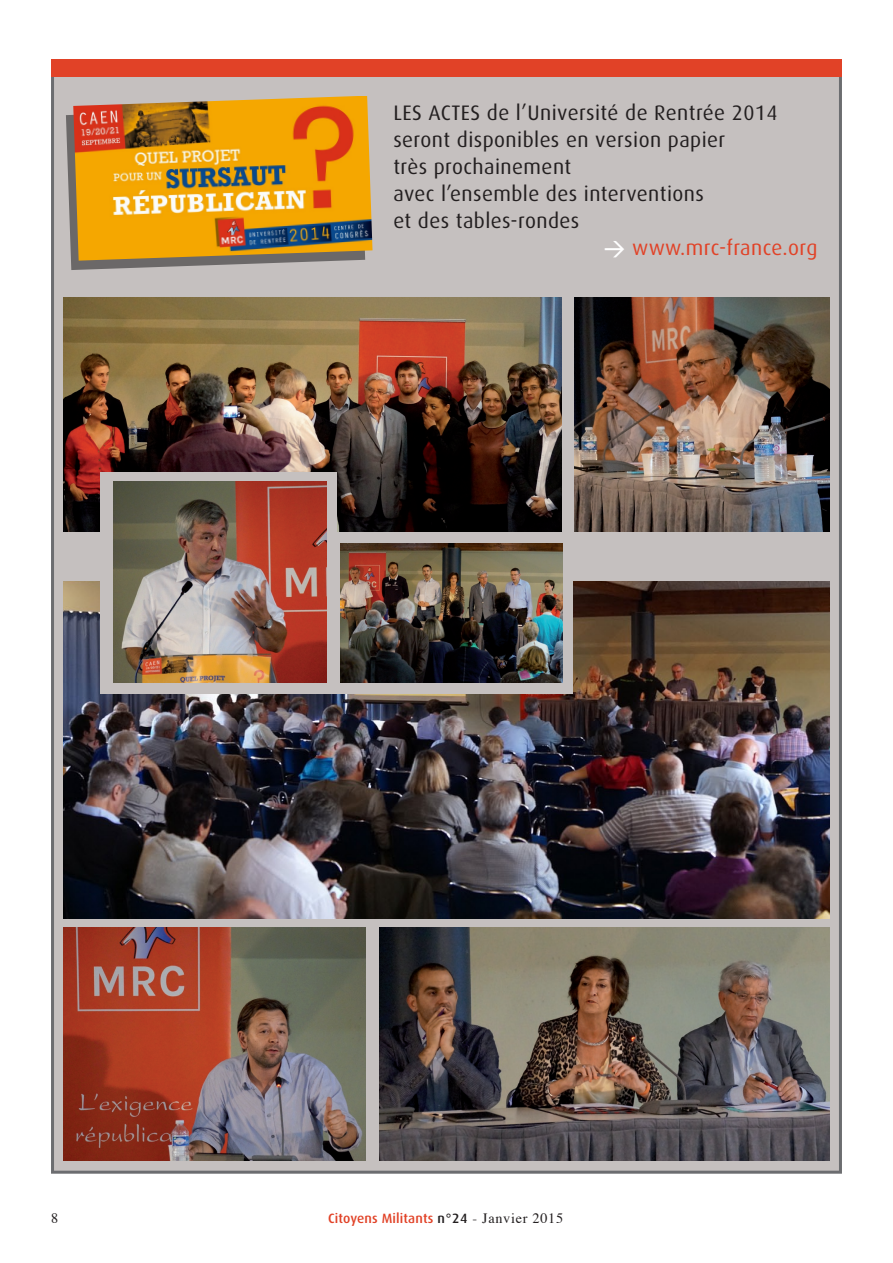
<style>
.page{position:relative;width:893px;height:1263px;background:#fff}
.page>*{position:absolute;margin:0;border:0;box-sizing:border-box;transform-origin:0 0}
.t1{font:21px "Dax";letter-spacing:.02em;color:#231f20}
.t2{font:21px "Dax";letter-spacing:.02em;color:#e14227}
.t3{font:14.25px "Times";color:#231f20}
.t4{font:500 13.5px "Dax";letter-spacing:.01em;color:#e14227}
.s1{font-family:"DIN";font-weight:500;color:#fff}
.s2{color:#231f20}
.s3{font-family:"Times";font-weight:400;font-size:14.25px;color:#231f20}
</style>
<div class="page">
<div style="left:51px;top:68px;width:791px;height:1106px;background:#c5c0bf;border:3px solid #6c6d70"></div>
<div style="left:51px;top:60px;width:791px;height:17px;background:#e14227"></div>
<img style="left:64px;top:581px;width:765px;height:337px">
<img style="left:380px;top:927px;width:449px;height:234px">
<img style="left:574px;top:298px;width:255px;height:233px">
<img style="left:64px;top:927px;width:302px;height:234px">
<img style="left:64px;top:298px;width:497px;height:233px">
<svg style="left:66px;top:115px;width:261px;height:155px"></svg>
<img style="left:73px;top:96px;width:299px;height:165px">
<div style="left:101px;top:472px;width:236px;height:221px;background:#c5c0bf"></div>
<div style="left:331px;top:554px;width:242px;height:139px;background:#c5c0bf"></div>
<img style="left:113px;top:482px;width:213px;height:200px">
<img style="left:340px;top:543px;width:222px;height:139px">
<p class="t1" style="left:393px;top:101px;width:386px">Les actes de l’Université de Rentrée 2014</p>
<p class="t1" style="left:393px;top:128px;width:334px">seront disponibles en version papier</p>
<p class="t1" style="left:393px;top:155px;width:179px">très prochainement</p>
<p class="t1" style="left:393px;top:182px;width:312px">avec l’ensemble des interventions</p>
<p class="t1" style="left:393px;top:209px;width:187px">et des tables-rondes</p>
<p class="t2" style="left:604px;top:236px;width:215px"><span class="s1">&gt;</span> www.mrc-france.org</p>
<p class="t3" style="left:51px;top:1204px;width:9px">8</p>
<p class="t4" style="left:328px;top:1210px;width:236px">Citoyens Militants <span class="s2">n°24</span> <span class="s3">- Janvier 2015</span></p>
</div>
